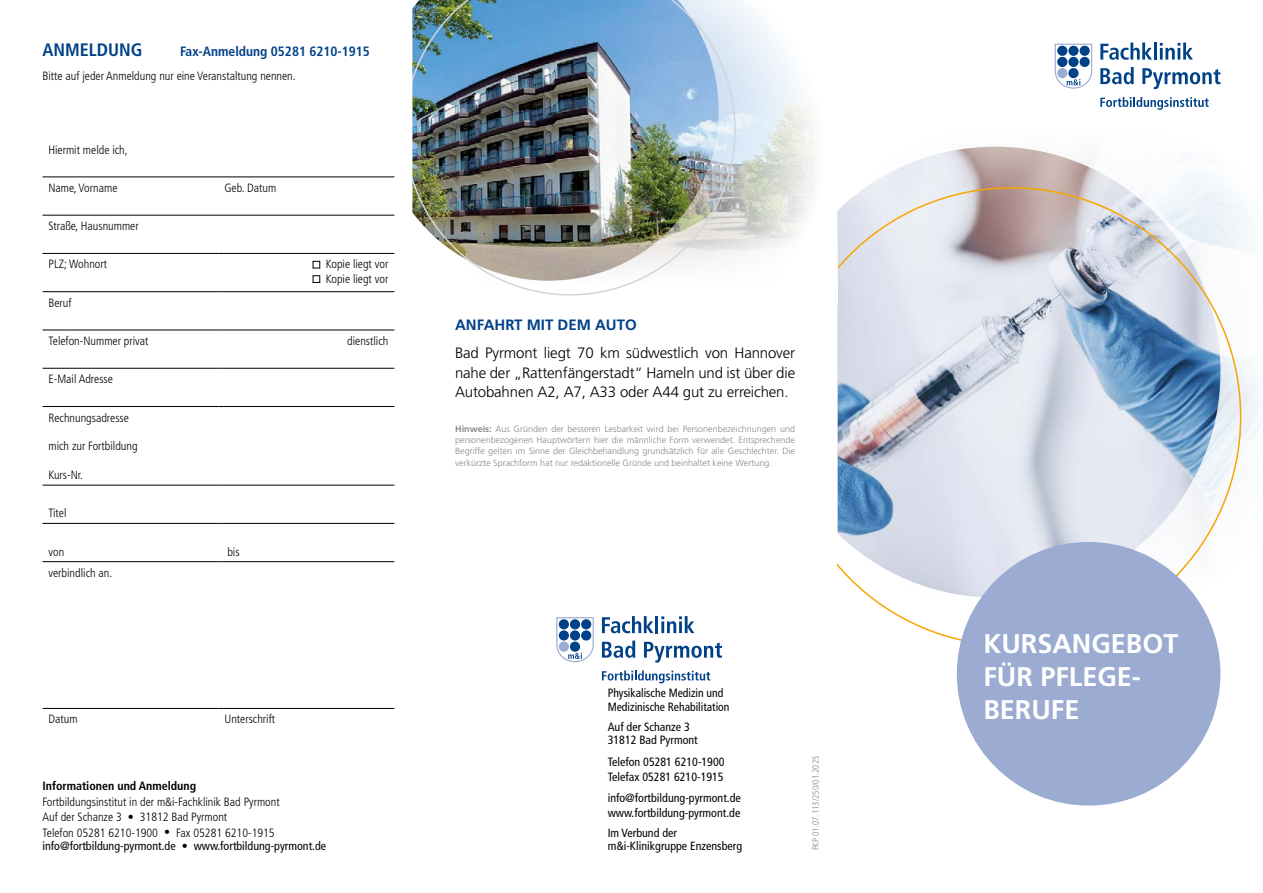
<style>
.page{position:relative;width:1263px;height:893px;background:#fff}
.page>*{position:absolute;margin:0;border:0;box-sizing:border-box;transform-origin:0 0}
.t1{font:700 27px/33px "Frutiger LT Pro";color:#fff}
.t2{font:700 condensed 18px "Frutiger LT Pro";color:#004188}
.t3{font:300 15px/19.5px "Frutiger LT Pro";letter-spacing:-.01em;color:#000;text-align:justify}
.t4{font:700 15px "Frutiger LT Pro";color:#004188}
.t5{font:700 condensed 13.5px "Frutiger LT Pro";color:#004188}
.t6{font:300 condensed 12px/15.6px "Frutiger LT Pro";color:#000}
.t7{font:condensed 12px/13.5px "Frutiger LT Pro";color:#000}
.t8{font:700 condensed 12px "Frutiger LT Pro";color:#000}
.t9{font:300 9px/11.2px "Frutiger LT Pro";color:#868786;text-align:justify}
.t10{font:300 condensed 9px "Frutiger LT Pro";color:#868786}
.s1{font-weight:700}
</style>
<div class="page">
<img style="left:986px;top:146px;width:274px;height:299px">
<img style="left:867px;top:147px;width:353px;height:40px">
<svg style="left:838px;top:187px;width:403px;height:459px"></svg>
<div style="left:957px;top:542px;width:263px;height:264px;background:#9babd1;border-radius:50%"></div>
<svg style="left:1055px;top:43px;width:38px;height:46px"></svg>
<div style="left:1057px;top:46px;width:10px;height:10px;background:#004188;border-radius:50%"></div>
<div style="left:1068px;top:46px;width:10px;height:10px;background:#004188;border-radius:50%"></div>
<div style="left:1079px;top:46px;width:11px;height:10px;background:#004188;border-radius:50%"></div>
<div style="left:1057px;top:57px;width:10px;height:10px;background:#004188;border-radius:50%"></div>
<div style="left:1057px;top:68px;width:10px;height:10px;background:#9babd1;border-radius:50%"></div>
<div style="left:1068px;top:57px;width:10px;height:10px;background:#004188;border-radius:50%"></div>
<div style="left:1079px;top:57px;width:11px;height:10px;background:#004188;border-radius:50%"></div>
<div style="left:1068px;top:68px;width:10px;height:10px;background:#004188;border-radius:50%"></div>
<svg style="left:1100px;top:43px;width:52px;height:17px"></svg>
<hr style="left:1154px;top:43px;width:3px;height:17px;background:#004188">
<svg style="left:1160px;top:43px;width:33px;height:17px"></svg>
<svg style="left:1100px;top:67px;width:34px;height:17px"></svg>
<svg style="left:1142px;top:68px;width:78px;height:21px"></svg>
<svg style="left:1100px;top:97px;width:109px;height:13px"></svg>
<hr style="left:43px;top:215px;width:175px;height:1px;background:#000">
<hr style="left:218px;top:215px;width:176px;height:1px;background:#000">
<hr style="left:43px;top:253px;width:175px;height:1px;background:#000">
<hr style="left:218px;top:253px;width:176px;height:1px;background:#000">
<hr style="left:43px;top:291px;width:175px;height:1px;background:#000">
<hr style="left:218px;top:291px;width:176px;height:1px;background:#000">
<hr style="left:43px;top:330px;width:175px;height:1px;background:#000">
<hr style="left:218px;top:330px;width:176px;height:1px;background:#000">
<hr style="left:43px;top:368px;width:175px;height:1px;background:#000">
<hr style="left:218px;top:368px;width:176px;height:1px;background:#000">
<hr style="left:43px;top:406px;width:175px;height:1px;background:#000">
<hr style="left:218px;top:406px;width:176px;height:1px;background:#000">
<hr style="left:43px;top:485px;width:175px;height:1px;background:#000">
<hr style="left:218px;top:485px;width:176px;height:1px;background:#000">
<hr style="left:43px;top:523px;width:175px;height:1px;background:#000">
<hr style="left:218px;top:523px;width:176px;height:1px;background:#000">
<hr style="left:43px;top:561px;width:175px;height:1px;background:#000">
<hr style="left:218px;top:561px;width:176px;height:1px;background:#000">
<hr style="left:43px;top:708px;width:175px;height:1px;background:#000">
<hr style="left:218px;top:708px;width:176px;height:1px;background:#000">
<hr style="left:43px;top:177px;width:175px;height:1px;background:#000">
<hr style="left:218px;top:177px;width:176px;height:1px;background:#000">
<div style="left:313px;top:261px;width:7px;height:7px;border:1px solid #000"></div>
<div style="left:313px;top:275px;width:7px;height:8px;border:1px solid #000"></div>
<img style="left:736px;top:2px;width:102px;height:236px">
<img style="left:412px;top:0;width:324px;height:296px">
<svg style="left:556px;top:617px;width:38px;height:46px"></svg>
<div style="left:559px;top:619px;width:10px;height:10px;background:#004188;border-radius:50%"></div>
<div style="left:570px;top:619px;width:10px;height:10px;background:#004188;border-radius:50%"></div>
<div style="left:581px;top:619px;width:10px;height:10px;background:#004188;border-radius:50%"></div>
<div style="left:559px;top:630px;width:10px;height:10px;background:#004188;border-radius:50%"></div>
<div style="left:559px;top:642px;width:10px;height:10px;background:#9babd1;border-radius:50%"></div>
<div style="left:570px;top:630px;width:10px;height:10px;background:#004188;border-radius:50%"></div>
<div style="left:581px;top:630px;width:10px;height:10px;background:#004188;border-radius:50%"></div>
<div style="left:570px;top:642px;width:10px;height:10px;background:#004188;border-radius:50%"></div>
<svg style="left:602px;top:616px;width:51px;height:17px"></svg>
<hr style="left:655px;top:616px;width:3px;height:17px;background:#004188">
<svg style="left:661px;top:616px;width:33px;height:17px"></svg>
<svg style="left:602px;top:641px;width:33px;height:17px"></svg>
<svg style="left:644px;top:642px;width:78px;height:21px"></svg>
<svg style="left:602px;top:670px;width:108px;height:13px"></svg>
<h2 class="t2" style="left:43px;top:39px;width:101px">ANMELDUNG</h2>
<p class="t5" style="left:180px;top:43px;width:191px">Fax-Anmeldung 05281 6210-1915</p>
<p class="t6" style="left:43px;top:68px;width:255px">Bitte auf jeder Anmeldung nur eine Veranstaltung nennen.</p>
<p class="t6" style="left:49px;top:142px;width:81px">Hiermit melde ich,</p>
<p class="t6" style="left:49px;top:180px;width:70px">Name, Vorname</p>
<p class="t6" style="left:224px;top:180px;width:53px">Geb. Datum</p>
<p class="t6" style="left:49px;top:218px;width:92px">Straße, Hausnummer</p>
<p class="t6" style="left:49px;top:257px;width:60px">PLZ; Wohnort</p>
<p class="t6" style="left:326px;top:257px;width:64px;line-height:14.4px">Kopie liegt vor<br>Kopie liegt vor</p>
<p class="t6" style="left:49px;top:295px;width:25px">Beruf</p>
<p class="t6" style="left:49px;top:333px;width:101px">Telefon-Nummer privat</p>
<p class="t6" style="left:347px;top:333px;width:43px">dienstlich</p>
<p class="t6" style="left:49px;top:371px;width:66px">E-Mail Adresse</p>
<p class="t6" style="left:49px;top:410px;width:82px">Rechnungsadresse</p>
<p class="t6" style="left:49px;top:438px;width:91px">mich zur Fortbildung</p>
<p class="t6" style="left:49px;top:467px;width:36px">Kurs-Nr.</p>
<p class="t6" style="left:49px;top:506px;width:20px">Titel</p>
<p class="t6" style="left:49px;top:544px;width:17px">von</p>
<p class="t6" style="left:227px;top:544px;width:14px">bis</p>
<p class="t6" style="left:49px;top:565px;width:65px">verbindlich an.</p>
<p class="t6" style="left:49px;top:712px;width:31px">Datum</p>
<p class="t6" style="left:224px;top:712px;width:52px">Unterschrift</p>
<p class="t8" style="left:43px;top:779px;width:155px">Informationen und Anmeldung</p>
<p class="t6" style="left:43px;top:794px;width:239px">Fortbildungsinstitut in der m&amp;i-Fachklinik Bad Pyrmont<br>Auf der Schanze 3 • 31812 Bad Pyrmont<br>Telefon 05281 6210-1900 • Fax 05281 6210-1915</p>
<p class="t7" style="left:43px;top:840px;width:285px">info@fortbildung-pyrmont.de • www.fortbildung-pyrmont.de</p>
<p class="t4" style="left:455px;top:316px;width:183px">ANFAHRT MIT DEM AUTO</p>
<p class="t3" style="left:455px;top:343px;width:342px">Bad Pyrmont liegt 70 km südwestlich von Hannover nahe der „Rattenfängerstadt“ Hameln und ist über die Autobahnen A2, A7, A33 oder A44 gut zu erreichen.</p>
<p class="t9" style="left:455px;top:423px;width:341px"><span class="s1">Hinweis:</span> Aus Gründen der besseren Lesbarkeit wird bei Personenbezeichnungen und personenbezogenen Hauptwörtern hier die männliche Form verwendet. Entsprechende Begriffe gelten im Sinne der Gleichbehandlung grundsätzlich für alle Geschlechter. Die verkürzte Sprachform hat nur redaktionelle Gründe und beinhaltet keine Wertung.</p>
<p class="t7" style="left:608px;top:687px;width:123px">Physikalische Medizin und<br>Medizinische Rehabilitation</p>
<p class="t7" style="left:608px;top:720px;width:92px">Auf der Schanze 3<br>31812 Bad Pyrmont</p>
<p class="t7" style="left:608px;top:754px;width:118px;line-height:15px">Telefon 05281 6210-1900<br>Telefax 05281 6210-1915</p>
<p class="t7" style="left:608px;top:790px;width:135px;line-height:15px">info@fortbildung-pyrmont.de www.fortbildung-pyrmont.de</p>
<p class="t7" style="left:608px;top:826px;width:136px">Im Verbund der m&amp;i-Klinikgruppe Enzensberg</p>
<p class="t10" style="left:811px;top:850px;width:96px;rotate:-90deg">FKP 01.07.113/250/01.2025</p>
<h1 class="t1" style="left:983px;top:627px;width:197px">KURSANGEBOT<br>FÜR PFLEGE-<br>BERUFE</h1>
</div>
